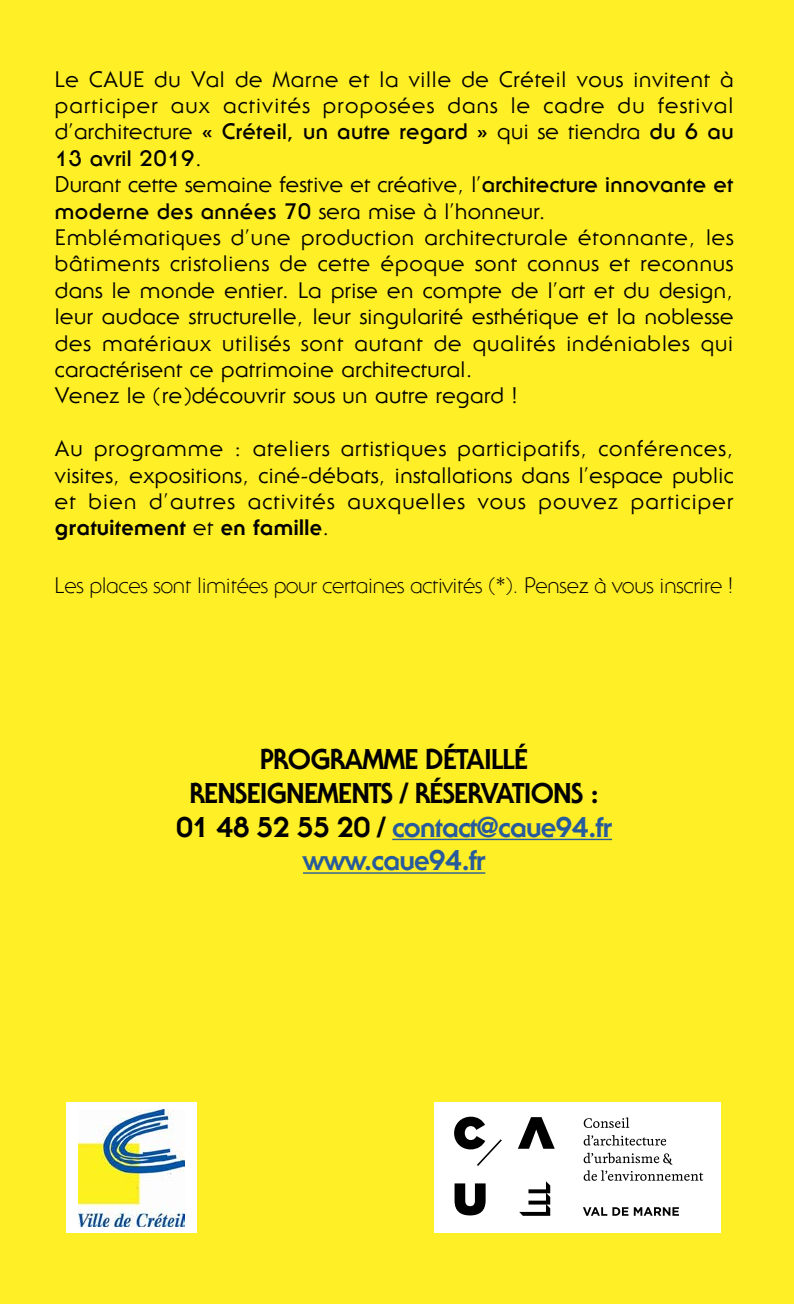
<style>
.page{position:relative;width:794px;height:1304px;background:#ffef27}
.page>*{position:absolute;margin:0;border:0;box-sizing:border-box;transform-origin:0 0}
.t1{font:800 28px/33.6px "Serif Gothic Std";letter-spacing:-.03em;color:#000;text-align:center}
.t2{font:22px/26.4px "Serif Gothic Std";letter-spacing:.035em;color:#000}
.t3{font:300 22px "Serif Gothic Std";letter-spacing:-.005em;color:#000}
.s1{font-weight:700}
.s2{font-weight:800}
.s3{color:#275b9b}
</style>
<div class="page">
<hr style="left:392px;top:839px;width:220px;height:1px;background:#275b9b">
<hr style="left:303px;top:872px;width:182px;height:2px;background:#275b9b">
<div style="left:435px;top:1103px;width:286px;height:130px;background:#fff"></div>
<svg style="left:518px;top:1117px;width:37px;height:32px"></svg>
<svg style="left:454px;top:1183px;width:31px;height:32px"></svg>
<svg style="left:454px;top:1117px;width:48px;height:49px"></svg>
<svg style="left:519px;top:1181px;width:31px;height:35px"></svg>
<svg style="left:583px;top:1207px;width:45px;height:9px"></svg>
<svg style="left:634px;top:1207px;width:45px;height:9px"></svg>
<svg style="left:584px;top:1117px;width:45px;height:11px"></svg>
<svg style="left:583px;top:1135px;width:83px;height:11px"></svg>
<svg style="left:583px;top:1153px;width:120px;height:28px"></svg>
<div style="left:66px;top:1103px;width:131px;height:130px;background:#fff"></div>
<img style="left:79px;top:1109px;width:106px;height:118px">
<p class="t2" style="left:55px;top:66px;width:680px">Le CAUE du Val de Marne et la ville de Créteil vous invitent à participer aux activités proposées dans le cadre du festival d’architecture <span class="s1">« Créteil, un autre regard »</span> qui se tiendra <span class="s1">du 6 au 13 avril 2019</span>.<br>Durant cette semaine festive et créative, l’<span class="s1">architecture innovante et moderne des années 70</span> sera mise à l’honneur.<br>Emblématiques d’une production architecturale étonnante, les bâtiments cristoliens de cette époque sont connus et reconnus dans le monde entier. La prise en compte de l’art et du design, leur audace structurelle, leur singularité esthétique et la noblesse des matériaux utilisés sont autant de qualités indéniables qui caractérisent ce patrimoine architectural.<br>Venez le (re)découvrir sous un autre regard !</p>
<p class="t2" style="left:55px;top:435px;width:680px;text-align:justify">Au programme : ateliers artistiques participatifs, conférences, visites, expositions, ciné-débats, installations dans l’espace public et bien d’autres activités auxquelles vous pouvez participer <span class="s2">gratuitement</span> et <span class="s2">en famille</span>.</p>
<p class="t3" style="left:55px;top:572px;width:679px">Les places sont limitées pour certaines activités (*). Pensez à vous inscrire !</p>
<p class="t1" style="left:176px;top:742px;width:437px">PROGRAMME DÉTAILLÉ<br>RENSEIGNEMENTS / RÉSERVATIONS :<br>01 48 52 55 20 / <span class="s3">contact@caue94.fr www.caue94.fr</span></p>
</div>
